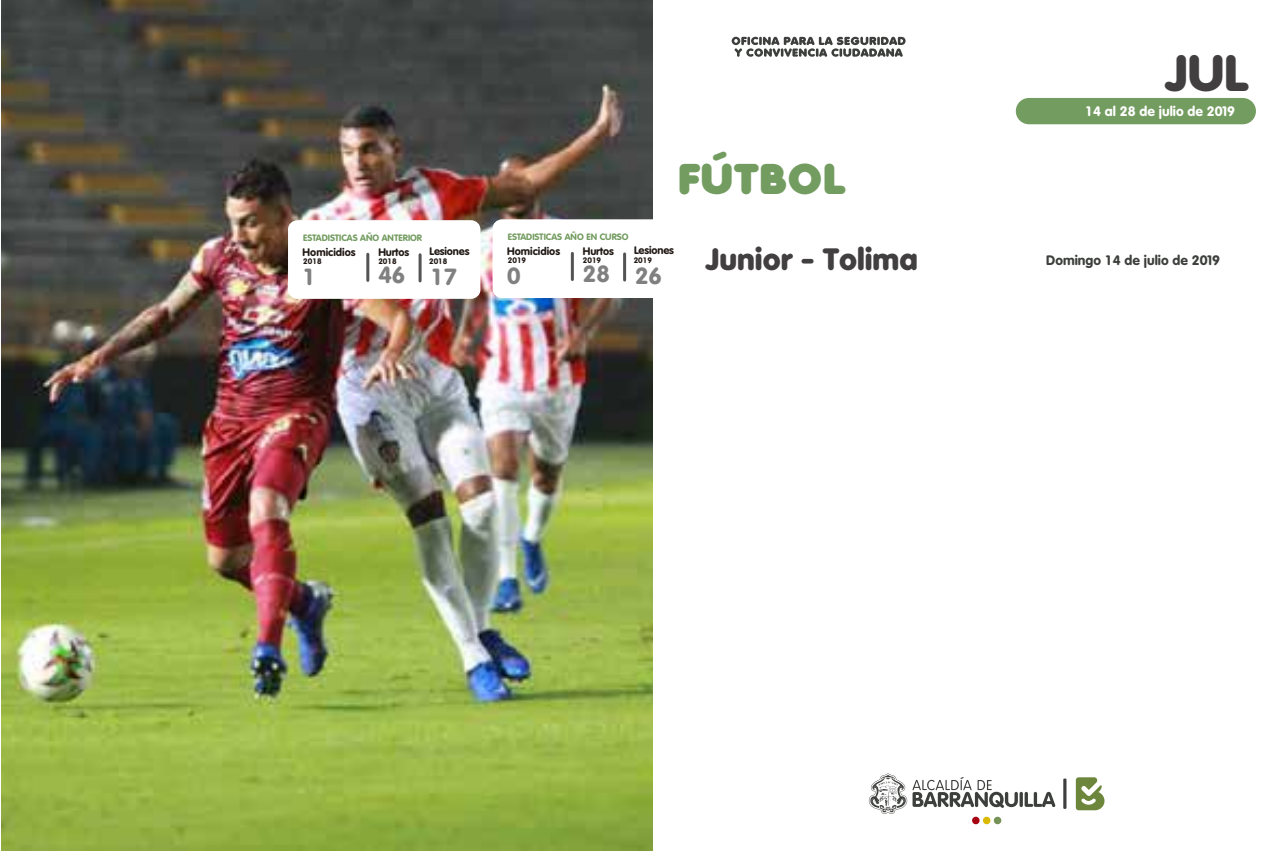
<style>
.page{position:relative;width:1276px;height:851px;background:#fff}
.page>*{position:absolute;margin:0;border:0;box-sizing:border-box;transform-origin:0 0}
.t1{font:800 49.5px "Volkswagen Serial";color:#413f3f}
.t2{font:900 41.7px "Volkswagen Serial";letter-spacing:.035em;color:#739c60}
.t3{font:800 30px "Volkswagen Serial";color:#413f3f}
.t4{font:800 22.8px "Volkswagen Serial";color:#808080}
.t5{font:800 13.5px "Volkswagen Serial";color:#3d3f3c}
.t6{font:800 13.5px "Volkswagen Serial";color:#fff}
.t7{font:800 10.8px "Volkswagen Serial";letter-spacing:-.015em;color:#211915}
.t8{font:800 9px "Volkswagen Serial";color:#739c60}
.t9{font:800 7.8px "Volkswagen Serial";color:#211915}
</style>
<div class="page">
<img style="left:2px;top:0;width:651px;height:850px">
<div style="left:492px;top:219px;width:193px;height:79px;background:#fff;border-radius:9px"></div>
<hr style="left:571px;top:253px;width:3px;height:26px;background:#545454">
<hr style="left:623px;top:254px;width:3px;height:26px;background:#545454">
<div style="left:288px;top:220px;width:192px;height:79px;background:#fff;border-radius:9px"></div>
<hr style="left:366px;top:254px;width:3px;height:26px;background:#545454">
<hr style="left:418px;top:255px;width:3px;height:26px;background:#545454">
<svg style="left:731px;top:37px;width:9px;height:8px"></svg>
<svg style="left:734px;top:37px;width:171px;height:20px"></svg>
<div style="left:1015px;top:98px;width:241px;height:26px;background:#739c60;border-radius:13px"></div>
<hr style="left:1063px;top:778px;width:3px;height:30px;background:#3d3f3c">
<svg style="left:1019px;top:791px;width:4px;height:15px"></svg>
<svg style="left:1024px;top:791px;width:31px;height:16px"></svg>
<svg style="left:869px;top:773px;width:149px;height:40px"></svg>
<svg style="left:1076px;top:777px;width:28px;height:33px"></svg>
<div style="left:972px;top:816px;width:7px;height:8px;background:#a60411;border-radius:50%"></div>
<div style="left:983px;top:816px;width:7px;height:8px;background:#d9ba00;border-radius:50%"></div>
<div style="left:994px;top:816px;width:7px;height:8px;background:#769257;border-radius:50%"></div>
<h1 class="t1" style="left:1165px;top:42px;width:84px">JUL</h1>
<p class="t6" style="left:1085px;top:103px;width:151px">14 al 28 de julio de 2019</p>
<h2 class="t2" style="left:678px;top:152px;width:168px">FÚTBOL</h2>
<p class="t8" style="left:303px;top:232px;width:120px">ESTADISTICAS AÑO ANTERIOR</p>
<p class="t9" style="left:378px;top:256px;width:20px">2018</p>
<h3 class="t4" style="left:378px;top:260px;width:28px">46</h3>
<p class="t7" style="left:303px;top:245px;width:55px">Homicidios</p>
<p class="t7" style="left:378px;top:245px;width:32px">Hurtos</p>
<p class="t7" style="left:429px;top:244px;width:42px">Lesiones</p>
<p class="t9" style="left:303px;top:256px;width:20px">2018</p>
<h3 class="t4" style="left:303px;top:262px;width:15px">1</h3>
<p class="t9" style="left:429px;top:256px;width:20px">2018</p>
<h3 class="t4" style="left:430px;top:262px;width:28px">17</h3>
<p class="t8" style="left:508px;top:231px;width:122px">ESTADISTICAS AÑO EN CURSO</p>
<p class="t9" style="left:583px;top:255px;width:20px">2019</p>
<h3 class="t4" style="left:583px;top:259px;width:28px">28</h3>
<p class="t7" style="left:507px;top:244px;width:55px">Homicidios</p>
<p class="t7" style="left:583px;top:244px;width:32px">Hurtos</p>
<p class="t7" style="left:634px;top:243px;width:42px">Lesiones</p>
<p class="t9" style="left:508px;top:255px;width:20px">2019</p>
<h3 class="t4" style="left:507px;top:261px;width:15px">0</h3>
<p class="t9" style="left:633px;top:255px;width:20px">2019</p>
<h3 class="t4" style="left:635px;top:261px;width:28px">26</h3>
<h3 class="t3" style="left:706px;top:240px;width:213px">Junior - Tolima</h3>
<p class="t5" style="left:1046px;top:252px;width:175px">Domingo 14 de julio de 2019</p>
</div>
